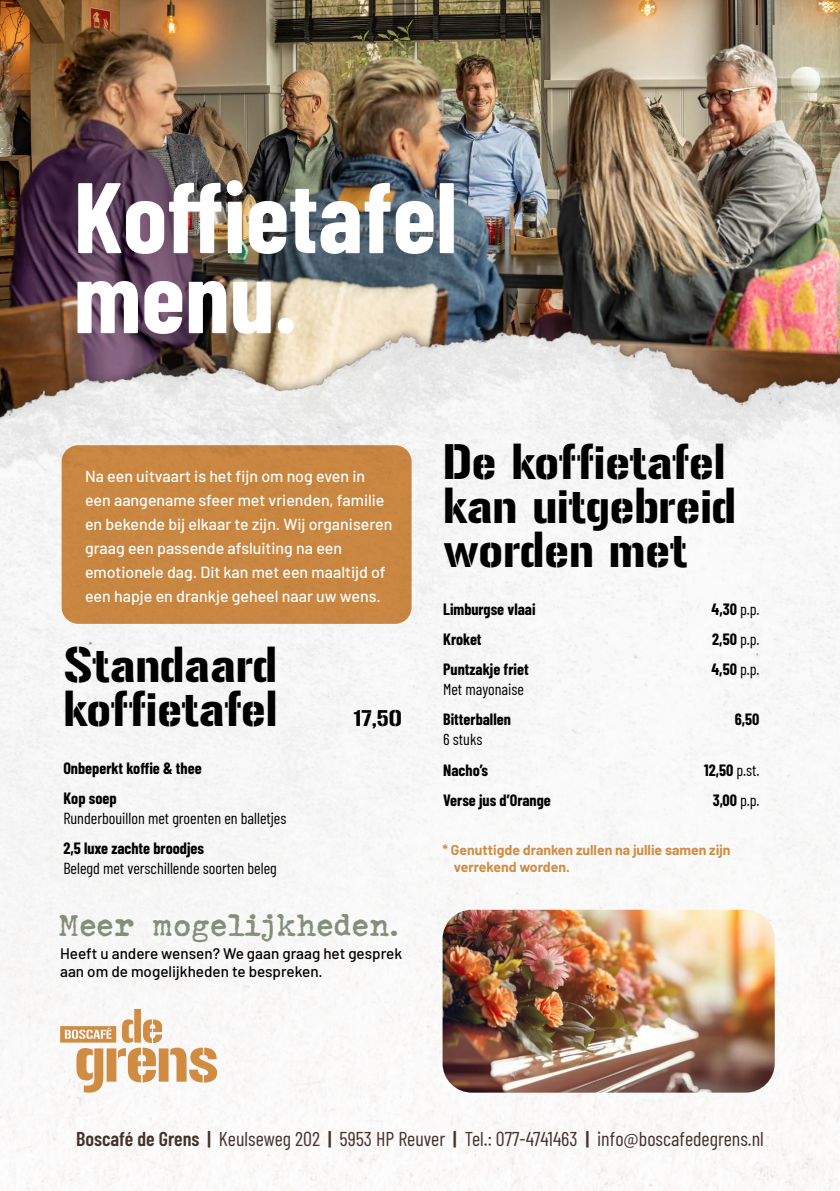
<style>
.page{position:relative;width:840px;height:1191px;background:#fff}
.page>*{position:absolute;margin:0;border:0;box-sizing:border-box;transform-origin:0 0}
.t1{font:700 100px/80px "Barlow Condensed";color:#fff}
.t2{font:44px/44px "Gunplay";color:#000}
.t3{font:700 30px "John Doe";color:#848f7b}
.t4{font:20px "Barlow Condensed";color:#43312b}
.t5{font:20px "Gunplay";color:#000}
.t6{font:500 16px/24px "Barlow";color:#fff}
.t7{font:700 16px/30px "Barlow Condensed";color:#000}
.t8{font:16px "Barlow Condensed";color:#000}
.t9{font:500 15.2px/18.4px "Barlow";color:#000}
.t10{font:700 14px/16.8px "Barlow";color:#d18c44}
.s1{font-weight:400}
.s2{font-weight:600}
</style>
<div class="page">
<img style="left:0;top:0;width:839px;height:177px">
<img style="left:0;top:177px;width:839px;height:1014px">
<svg style="left:60px;top:1009px;width:157px;height:83px"></svg>
<div style="left:62px;top:445px;width:349px;height:179px;background:#c98741;border-radius:17px"></div>
<img style="left:442px;top:909px;width:332px;height:183px">
<h1 class="t1" style="left:74px;top:172px;width:385px">Koffietafel menu.</h1>
<p class="t6" style="left:85px;top:462px;width:309px">Na een uitvaart is het fijn om nog even in een aangename sfeer met vrienden, familie en bekende bij elkaar te zijn. Wij organiseren graag een passende afsluiting na een emotionele dag. Dit kan met een maaltijd of een hapje en drankje geheel naar uw wens.</p>
<h2 class="t2" style="left:63px;top:643px;width:215px">Standaard koffietafel</h2>
<p class="t7" style="left:63px;top:752px;width:140px">Onbeperkt koffie &amp; thee<br>Kop soep</p>
<p class="t8" style="left:63px;top:807px;width:224px">Runderbouillon met groenten en balletjes</p>
<p class="t7" style="left:63px;top:832px;width:142px">2,5 luxe zachte broodjes</p>
<p class="t8" style="left:63px;top:857px;width:215px">Belegd met verschillende soorten beleg</p>
<p class="t5" style="left:353px;top:706px;width:49px">17,50</p>
<h3 class="t3" style="left:58px;top:906px;width:342px">Meer mogelijkheden.</h3>
<p class="t9" style="left:60px;top:943px;width:343px">Heeft u andere wensen? We gaan graag het gesprek aan om de mogelijkheden te bespreken.</p>
<h2 class="t2" style="left:443px;top:441px;width:294px">De koffietafel kan uitgebreid worden met</h2>
<p class="t7" style="left:443px;top:594px;width:94px">Limburgse vlaai</p>
<p class="t7" style="left:711px;top:594px;width:49px">4,30 <span class="s1">p.p.</span></p>
<p class="t7" style="left:443px;top:624px;width:40px">Kroket</p>
<p class="t7" style="left:712px;top:624px;width:49px">2,50 <span class="s1">p.p.</span></p>
<p class="t7" style="left:443px;top:654px;width:87px">Puntzakje friet</p>
<p class="t7" style="left:711px;top:654px;width:49px">4,50 <span class="s1">p.p.</span></p>
<p class="t8" style="left:443px;top:678px;width:82px">Met mayonaise</p>
<p class="t7" style="left:443px;top:704px;width:69px">Bitterballen</p>
<p class="t7" style="left:734px;top:704px;width:26px">6,50</p>
<p class="t8" style="left:443px;top:728px;width:41px">6 stuks</p>
<p class="t7" style="left:443px;top:754px;width:46px">Nacho’s</p>
<p class="t7" style="left:703px;top:754px;width:57px">12,50 <span class="s1">p.st.</span></p>
<p class="t7" style="left:443px;top:784px;width:109px">Verse jus d’Orange</p>
<p class="t7" style="left:712px;top:784px;width:48px">3,00 <span class="s1">p.p.</span></p>
<p class="t10" style="left:453px;top:840px;width:278px;text-indent:-11px">* Genuttigde dranken zullen na jullie samen zijn verrekend worden.</p>
<p class="t4" style="left:76px;top:1125px;width:688px"><span class="s2">Boscafé de Grens |</span> Keulseweg 202 <span class="s2">|</span> 5953 HP Reuver <span class="s2">|</span> Tel.: 077-4741463 <span class="s2">|</span> info@boscafedegrens.nl</p>
</div>
